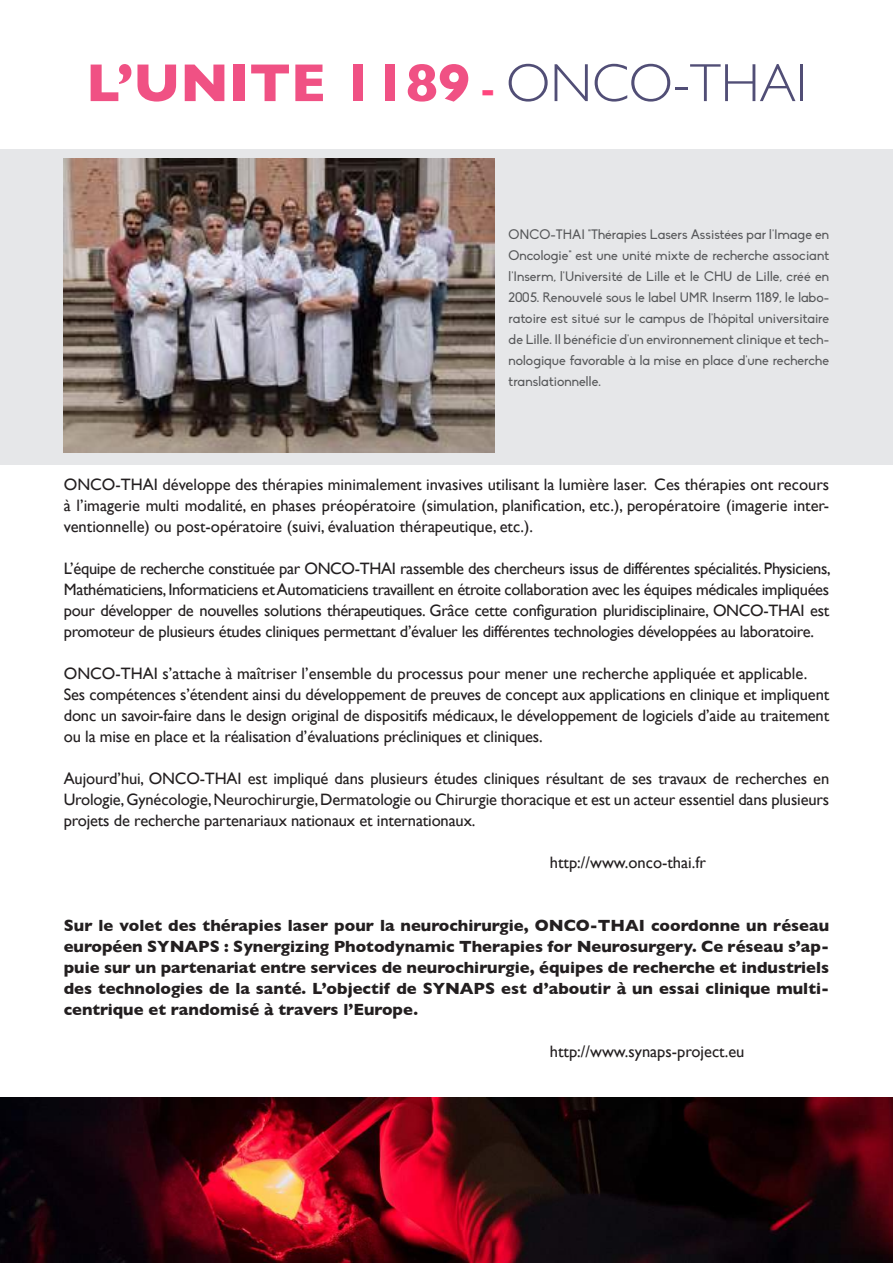
<style>
.page{position:relative;width:893px;height:1263px;background:#fff}
.page>*{position:absolute;margin:0;border:0;box-sizing:border-box;transform-origin:0 0}
.t1{font:700 54px "Gill Sans";color:#f05184}
.t2{font:16.5px/21px "Gill Sans";letter-spacing:-.01em;color:#231f20;text-align:justify}
.t3{font:700 16.5px/21px "Gill Sans";color:#231f20;text-align:justify}
.t4{font:13.5px/21px "Biko";color:#57585a;text-align:justify}
.s1{font-size:33px;color:#ff467e}
.s2{font-weight:300;color:#514e76}
</style>
<div class="page">
<div style="left:0;top:149px;width:893px;height:315px;background:#e6e7e9"></div>
<img style="left:64px;top:158px;width:430px;height:294px">
<img style="left:0;top:1097px;width:893px;height:166px">
<h1 class="t1" style="left:86px;top:40px;width:722px">L’UNITE 1189 <span class="s1">-</span> <span class="s2">ONCO-THAI</span></h1>
<p class="t4" style="left:509px;top:224px;width:322px">ONCO-THAI "Thérapies Lasers Assistées par l'Image en Oncologie" est une unité mixte de recherche associant l'Inserm, l'Université de Lille et le CHU de Lille, créé en 2005. Renouvelé sous le label UMR Inserm 1189, le labo&shy;ratoire est situé sur le campus de l'hôpital universitaire de Lille. Il bénéficie d'un environnement clinique et tech&shy;nologique favorable à la mise en place d'une recherche translationnelle.</p>
<p class="t2" style="left:64px;top:474px;width:767px">ONCO-THAI développe des thérapies minimalement invasives utilisant la lumière laser. Ces thérapies ont recours à l’imagerie multi modalité, en phases préopératoire (simulation, planification, etc.), peropératoire (imagerie inter&shy;ventionnelle) ou post-opératoire (suivi, évaluation thérapeutique, etc.).</p>
<p class="t2" style="left:64px;top:558px;width:769px">L’équipe de recherche constituée par ONCO-THAI rassemble des chercheurs issus de différentes spécialités. Physiciens, Mathématiciens, Informaticiens et Automaticiens travaillent en étroite collaboration avec les équipes médicales impliquées pour développer de nouvelles solutions thérapeutiques. Grâce cette configuration pluridisciplinaire, ONCO-THAI est promoteur de plusieurs études cliniques permettant d’évaluer les différentes technologies développées au laboratoire.</p>
<p class="t2" style="left:64px;top:663px;width:767px;text-align:left">ONCO-THAI s’attache à maîtriser l’ensemble du processus pour mener une recherche appliquée et applicable.<br>Ses compétences s’étendent ainsi du développement de preuves de concept aux applications en clinique et impliquent donc un savoir-faire dans le design original de dispositifs médicaux, le développement de logiciels d’aide au traitement ou la mise en place et la réalisation d’évaluations précliniques et cliniques.</p>
<p class="t2" style="left:64px;top:768px;width:767px">Aujourd’hui, ONCO-THAI est impliqué dans plusieurs études cliniques résultant de ses travaux de recherches en Urologie, Gynécologie, Neurochirurgie, Dermatologie ou Chirurgie thoracique et est un acteur essentiel dans plusieurs projets de recherche partenariaux nationaux et internationaux.</p>
<p class="t2" style="left:550px;top:852px;width:158px">http://www.onco-thai.fr</p>
<p class="t3" style="left:64px;top:914px;width:767px">Sur le volet des thérapies laser pour la neurochirurgie, ONCO-THAI coordonne un réseau européen SYNAPS : Synergizing Photodynamic Therapies for Neurosurgery. Ce réseau s’ap&shy;puie sur un partenariat entre services de neurochirurgie, équipes de recherche et industriels des technologies de la santé. L’objectif de SYNAPS est d’aboutir à un essai clinique multi&shy;centrique et randomisé à travers l’Europe.</p>
<p class="t2" style="left:550px;top:1041px;width:196px">http://www.synaps-project.eu</p>
</div>
